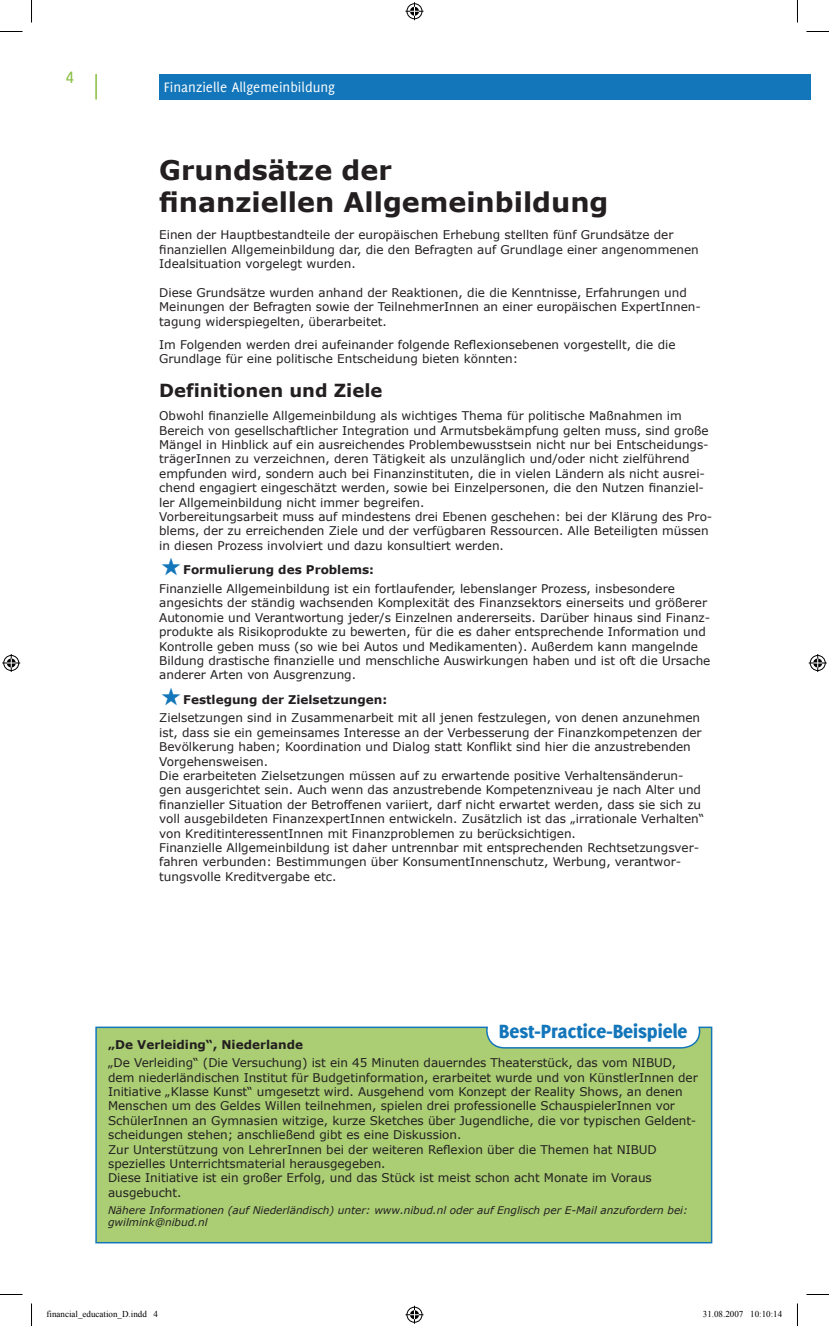
<style>
.page{position:relative;width:829px;height:1326px;background:#fff}
.page>*{position:absolute;margin:0;border:0;box-sizing:border-box;transform-origin:0 0}
.Titel_18pt{font:700 27px/32.4px "Verdana";color:#231f20}
.best_practice_12pt{font:800 21px "Delicious";color:#1376ba}
.Zwiti_12_pt{font:700 18px "Verdana";color:#231f20}
.t1{font:18px "Delicious Small Caps";color:#87be3f}
.t2{font:15px "Delicious";color:#fff}
.body_9pt{font:12px/14.4px "Verdana";color:#231f20}
.Zwiti_9pz_1_5mm_1mm{font:700 12px "Verdana";color:#231f20}
.fussnote_7pt{font:italic 10.5px/12.6px "Verdana";letter-spacing:-.005em;color:#231f20}
.t3{font:9px "Times New Roman";color:#000}
</style>
<div class="page">
<div style="left:159px;top:74px;width:651px;height:26px;background:#1376ba"></div>
<hr style="left:95px;top:74px;width:2px;height:26px;background:#87be3f">
<div style="left:95px;top:1026px;width:618px;height:218px;background:#abce74"></div>
<svg style="left:0;top:31px;width:22px;height:1px"></svg>
<svg style="left:806px;top:31px;width:22px;height:1px"></svg>
<svg style="left:0;top:1294px;width:22px;height:1px"></svg>
<svg style="left:806px;top:1294px;width:22px;height:1px"></svg>
<svg style="left:31px;top:0;width:1px;height:23px"></svg>
<svg style="left:31px;top:1303px;width:1px;height:23px"></svg>
<svg style="left:797px;top:0;width:1px;height:23px"></svg>
<svg style="left:797px;top:1303px;width:1px;height:23px"></svg>
<svg style="left:405px;top:2px;width:18px;height:18px"></svg>
<svg style="left:405px;top:1306px;width:18px;height:18px"></svg>
<svg style="left:2px;top:654px;width:18px;height:18px"></svg>
<svg style="left:808px;top:654px;width:18px;height:18px"></svg>
<h3 class="t1" style="left:66px;top:67px;width:10px">4</h3>
<p class="t2" style="left:164px;top:79px;width:173px">Finanzielle Allgemeinbildung</p>
<p class="Titel_18pt" style="left:159px;top:153px;width:450px">Grundsätze der<br>finanziellen Allgemeinbildung</p>
<p class="body_9pt" style="left:159px;top:227px;width:541px">Einen der Hauptbestandteile der europäischen Erhebung stellten fünf Grundsätze der finanziellen Allgemeinbildung dar, die den Befragten auf Grundlage einer angenommenen<br>Idealsituation vorgelegt wurden.</p>
<p class="body_9pt" style="left:159px;top:285px;width:543px">Diese Grundsätze wurden anhand der Reaktionen, die die Kenntnisse, Erfahrungen und<br>Meinungen der Befragten sowie der TeilnehmerInnen an einer europäischen ExpertInnen&shy;tagung widerspiegelten, überarbeitet.</p>
<p class="body_9pt" style="left:159px;top:337px;width:518px">Im Folgenden werden drei aufeinander folgende Reflexionsebenen vorgestellt, die die<br>Grundlage für eine politische Entscheidung bieten könnten:</p>
<p class="Zwiti_12_pt" style="left:159px;top:379px;width:225px">Definitionen und Ziele</p>
<p class="body_9pt" style="left:159px;top:408px;width:551px">Obwohl finanzielle Allgemeinbildung als wichtiges Thema für politische Maßnahmen im Bereich von gesellschaftlicher Integration und Armutsbekämpfung gelten muss, sind große Mängel in Hinblick auf ein ausreichendes Problembewusstsein nicht nur bei Entscheidungs&shy;trägerInnen zu verzeichnen, deren Tätigkeit als unzulänglich und/oder nicht zielführend empfunden wird, sondern auch bei Finanzinstituten, die in vielen Ländern als nicht ausrei&shy;chend engagiert eingeschätzt werden, sowie bei Einzelpersonen, die den Nutzen finanziel&shy;ler Allgemeinbildung nicht immer begreifen.</p>
<p class="body_9pt" style="left:159px;top:509px;width:554px">Vorbereitungsarbeit muss auf mindestens drei Ebenen geschehen: bei der Klärung des Pro&shy;blems, der zu erreichenden Ziele und der verfügbaren Ressourcen. Alle Beteiligten müssen in diesen Prozess involviert und dazu konsultiert werden.</p>
<p class="Zwiti_9pz_1_5mm_1mm" style="left:183px;top:562px;width:192px">Formulierung des Problems:</p>
<p class="body_9pt" style="left:159px;top:581px;width:552px">Finanzielle Allgemeinbildung ist ein fortlaufender, lebenslanger Prozess, insbesondere angesichts der ständig wachsenden Komplexität des Finanzsektors einerseits und größerer Autonomie und Verantwortung jeder/s Einzelnen andererseits. Darüber hinaus sind Finanz&shy;produkte als Risikoprodukte zu bewerten, für die es daher entsprechende Information und Kontrolle geben muss (so wie bei Autos und Medikamenten). Außerdem kann mangelnde Bildung drastische finanzielle und menschliche Auswirkungen haben und ist oft die Ursache anderer Arten von Ausgrenzung.</p>
<p class="Zwiti_9pz_1_5mm_1mm" style="left:183px;top:692px;width:205px">Festlegung der Zielsetzungen:</p>
<p class="body_9pt" style="left:159px;top:710px;width:544px">Zielsetzungen sind in Zusammenarbeit mit all jenen festzulegen, von denen anzunehmen ist, dass sie ein gemeinsames Interesse an der Verbesserung der Finanzkompetenzen der Bevölkerung haben; Koordination und Dialog statt Konflikt sind hier die anzustrebenden Vorgehensweisen.</p>
<p class="body_9pt" style="left:159px;top:768px;width:546px">Die erarbeiteten Zielsetzungen müssen auf zu erwartende positive Verhaltensänderun&shy;gen ausgerichtet sein. Auch wenn das anzustrebende Kompetenzniveau je nach Alter und finanzieller Situation der Betroffenen variiert, darf nicht erwartet werden, dass sie sich zu voll ausgebildeten FinanzexpertInnen entwickeln. Zusätzlich ist das „irrationale Verhalten“ von KreditinteressentInnen mit Finanzproblemen zu berücksichtigen.</p>
<p class="body_9pt" style="left:159px;top:840px;width:541px">Finanzielle Allgemeinbildung ist daher untrennbar mit entsprechenden Rechtsetzungsver&shy;fahren verbunden: Bestimmungen über KonsumentInnenschutz, Werbung, verantwor&shy;tungsvolle Kreditvergabe etc.</p>
<p class="best_practice_12pt" style="left:499px;top:1019px;width:190px">Best-Practice-Beispiele</p>
<p class="Zwiti_9pz_1_5mm_1mm" style="left:108px;top:1036px;width:196px">„De Verleiding“, Niederlande</p>
<p class="body_9pt" style="left:108px;top:1055px;width:591px">„De Verleiding“ (Die Versuchung) ist ein 45 Minuten dauerndes Theaterstück, das vom NIBUD, dem niederländischen Institut für Budgetinformation, erarbeitet wurde und von KünstlerInnen der Initiative „Klasse Kunst“ umgesetzt wird. Ausgehend vom Konzept der Reality Shows, an denen Menschen um des Geldes Willen teilnehmen, spielen drei professionelle SchauspielerInnen vor SchülerInnen an Gymnasien witzige, kurze Sketches über Jugendliche, die vor typischen Geldent&shy;scheidungen stehen; anschließend gibt es eine Diskussion.</p>
<p class="body_9pt" style="left:108px;top:1141px;width:550px">Zur Unterstützung von LehrerInnen bei der weiteren Reflexion über die Themen hat NIBUD spezielles Unterrichtsmaterial herausgegeben.</p>
<p class="body_9pt" style="left:108px;top:1170px;width:545px">Diese Initiative ist ein großer Erfolg, und das Stück ist meist schon acht Monate im Voraus ausgebucht.</p>
<p class="fussnote_7pt" style="left:108px;top:1203px;width:581px">Nähere Informationen (auf Niederländisch) unter: www.nibud.nl oder auf Englisch per E-Mail anzufordern bei: gwilmink@nibud.nl</p>
<p class="t3" style="left:46px;top:1308px;width:113px">financial_education_D.indd 4</p>
<p class="t3" style="left:702px;top:1308px;width:81px">31.08.2007 10:10:14</p>
</div>
